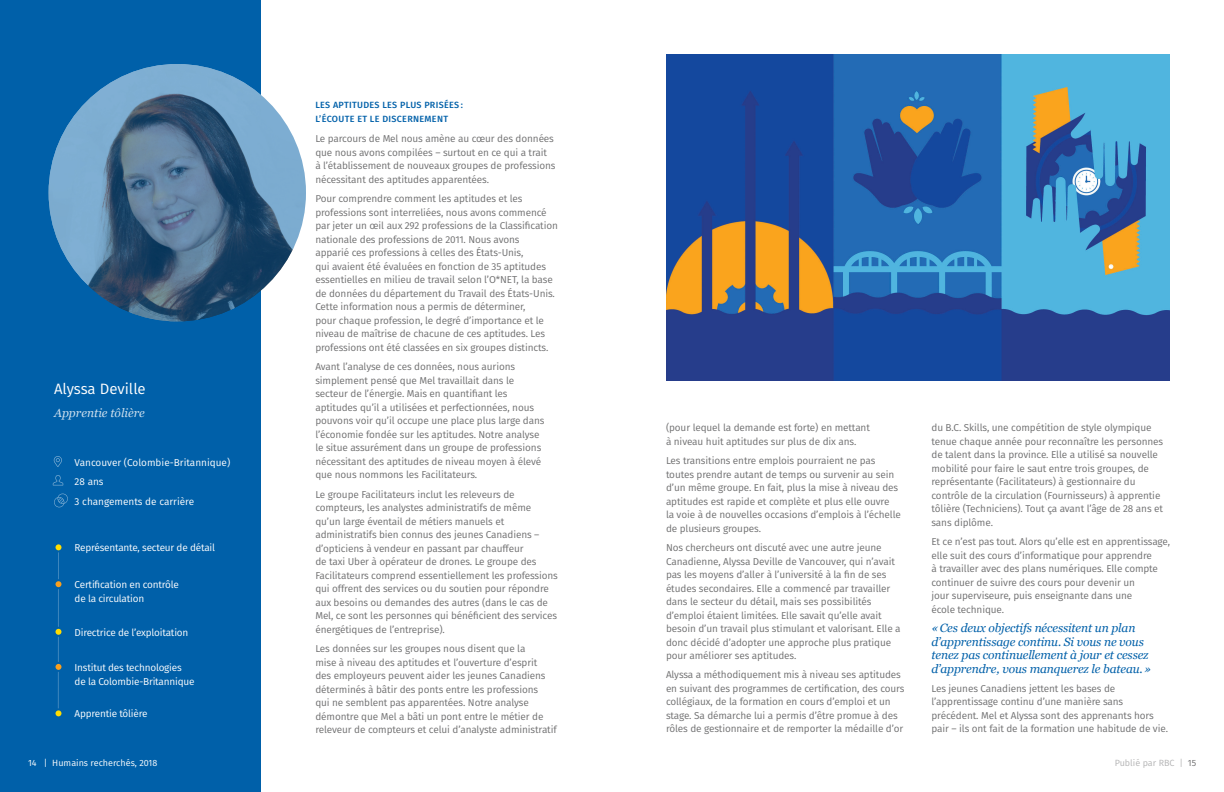
<style>
.page{position:relative;width:1224px;height:792px;background:#fff}
.page>*{position:absolute;margin:0;border:0;box-sizing:border-box;transform-origin:0 0}
.t1{font:15px "Fira Sans";letter-spacing:-.005em;color:#fff}
.t2{font:italic 12px/13.5px "Georgia";letter-spacing:-.01em;color:#0060a9}
.t3{font:italic 12px "Georgia";color:#fff}
.t4{font:10px/13.5px "Fira Sans";letter-spacing:-.01em;color:#6f6f70}
.t5{font:10px/14px "Fira Sans";letter-spacing:-.02em;color:#fff}
.t6{font:10px "Fira Sans";color:#fff}
.t7{font:500 9px/13.5px "Fira Sans";letter-spacing:.035em;color:#0060a9}
.t8{font:9px "Fira Sans";color:#fff}
.t9{font:9px "Fira Sans";color:#b4b4b5}
.s1{color:#6f6f70}
</style>
<div class="page">
<div style="left:0;top:0;width:260px;height:792px;background:#0060a9"></div>
<img style="left:666px;top:54px;width:504px;height:326px">
<svg style="left:49px;top:64px;width:257px;height:257px;background:#547a9b"></svg>
<hr style="left:58px;top:548px;width:1px;height:163px;background:#fff">
<div style="left:54px;top:580px;width:8px;height:8px;background:#f99f1e;border-radius:50%"></div>
<div style="left:54px;top:579px;width:10px;height:10px;border:2px solid #0060a9;border-radius:50%"></div>
<div style="left:54px;top:628px;width:8px;height:8px;background:#fd0;border-radius:50%"></div>
<div style="left:54px;top:627px;width:10px;height:10px;border:2px solid #0060a9;border-radius:50%"></div>
<div style="left:54px;top:709px;width:8px;height:8px;background:#fd0;border-radius:50%"></div>
<div style="left:54px;top:708px;width:10px;height:10px;border:2px solid #0060a9;border-radius:50%"></div>
<div style="left:54px;top:663px;width:8px;height:8px;background:#f99f1e;border-radius:50%"></div>
<div style="left:54px;top:662px;width:10px;height:10px;border:2px solid #0060a9;border-radius:50%"></div>
<svg style="left:54px;top:456px;width:8px;height:11px"></svg>
<svg style="left:53px;top:475px;width:10px;height:10px"></svg>
<svg style="left:54px;top:494px;width:14px;height:13px"></svg>
<div style="left:54px;top:543px;width:8px;height:8px;background:#fd0;border-radius:50%"></div>
<div style="left:54px;top:542px;width:10px;height:10px;border:2px solid #0060a9;border-radius:50%"></div>
<h1 class="t1" style="left:54px;top:378px;width:93px">Alyssa Deville</h1>
<p class="t3" style="left:54px;top:404px;width:92px">Apprentie tôlière</p>
<p class="t6" style="left:75px;top:455px;width:157px">Vancouver (Colombie-Britannique)</p>
<p class="t6" style="left:75px;top:494px;width:121px">3 changements de carrière</p>
<p class="t5" style="left:75px;top:474px;width:30px">28 ans</p>
<p class="t5" style="left:75px;top:541px;width:142px">Représentante, secteur de détail</p>
<p class="t5" style="left:75px;top:577px;width:106px">Certification en contrôle de la circulation</p>
<p class="t5" style="left:75px;top:625px;width:115px">Directrice de l’exploitation</p>
<p class="t5" style="left:75px;top:660px;width:121px">Institut des technologies de la Colombie-Britannique</p>
<p class="t5" style="left:75px;top:707px;width:74px">Apprentie tôlière</p>
<p class="t7" style="left:315px;top:98px;width:149px">LES APTITUDES LES PLUS PRISÉES :<br>L’ÉCOUTE ET LE DISCERNEMENT</p>
<p class="t4" style="left:315px;top:132px;width:242px">Le parcours de Mel nous amène au cœur des données que nous avons compilées – surtout en ce qui a trait<br>à l’établissement de nouveaux groupes de professions nécessitant des aptitudes apparentées.</p>
<p class="t4" style="left:315px;top:192px;width:244px">Pour comprendre comment les aptitudes et les professions sont interreliées, nous avons commencé par jeter un œil aux 292 professions de la Classification nationale des professions de 2011. Nous avons<br>apparié ces professions à celles des États-Unis,<br>qui avaient été évaluées en fonction de 35 aptitudes essentielles en milieu de travail selon l’O*NET, la base de données du département du Travail des États‑Unis.<br>Cette information nous a permis de déterminer,<br>pour chaque profession, le degré d’importance et le niveau de maîtrise de chacune de ces aptitudes. Les professions ont été classées en six groupes distincts.</p>
<p class="t4" style="left:315px;top:360px;width:231px">Avant l’analyse de ces données, nous aurions simplement pensé que Mel travaillait dans le secteur de l’énergie. Mais en quantifiant les aptitudes qu’il a utilisées et perfectionnées, nous pouvons voir qu’il occupe une place plus large dans l’économie fondée sur les aptitudes. Notre analyse le situe assurément dans un groupe de professions nécessitant des aptitudes de niveau moyen à élevé que nous nommons les Facilitateurs.</p>
<p class="t4" style="left:315px;top:487px;width:244px">Le groupe Facilitateurs inclut les releveurs de compteurs, les analystes administratifs de même qu’un large éventail de métiers manuels et administratifs bien connus des jeunes Canadiens – d’opticiens à vendeur en passant par chauffeur<br>de taxi Uber à opérateur de drones. Le groupe des Facilitateurs comprend essentiellement les professions qui offrent des services ou du soutien pour répondre aux besoins ou demandes des autres (dans le cas de Mel, ce sont les personnes qui bénéficient des services énergétiques de l’entreprise).</p>
<p class="t4" style="left:315px;top:642px;width:243px">Les données sur les groupes nous disent que la<br>mise à niveau des aptitudes et l’ouverture d’esprit<br>des employeurs peuvent aider les jeunes Canadiens déterminés à bâtir des ponts entre les professions<br>qui ne semblent pas apparentées. Notre analyse démontre que Mel a bâti un pont entre le métier de releveur de compteurs et celui d’analyste administratif</p>
<p class="t4" style="left:666px;top:421px;width:205px">(pour lequel la demande est forte) en mettant à niveau huit aptitudes sur plus de dix ans.</p>
<p class="t4" style="left:666px;top:454px;width:236px">Les transitions entre emplois pourraient ne pas toutes prendre autant de temps ou survenir au sein d’un même groupe. En fait, plus la mise à niveau des aptitudes est rapide et complète et plus elle ouvre<br>la voie à de nouvelles occasions d’emplois à l’échelle de plusieurs groupes.</p>
<p class="t4" style="left:666px;top:541px;width:236px">Nos chercheurs ont discuté avec une autre jeune Canadienne, Alyssa Deville de Vancouver, qui n’avait pas les moyens d’aller à l’université à la fin de ses études secondaires. Elle a commencé par travailler dans le secteur du détail, mais ses possibilités d’emploi étaient limitées. Elle savait qu’elle avait besoin d’un travail plus stimulant et valorisant. Elle a donc décidé d’adopter une approche plus pratique pour améliorer ses aptitudes.</p>
<p class="t4" style="left:666px;top:668px;width:240px">Alyssa a méthodiquement mis à niveau ses aptitudes en suivant des programmes de certification, des cours collégiaux, de la formation en cours d’emploi et un stage. Sa démarche lui a permis d’être promue à des rôles de gestionnaire et de remporter la médaille d’or</p>
<p class="t4" style="left:932px;top:421px;width:233px">du B.C. Skills, une compétition de style olympique tenue chaque année pour reconnaître les personnes de talent dans la province. Elle a utilisé sa nouvelle mobilité pour faire le saut entre trois groupes, de représentante (Facilitateurs) à gestionnaire du contrôle de la circulation (Fournisseurs) à apprentie tôlière (Techniciens). Tout ça avant l’âge de 28 ans et sans diplôme.</p>
<p class="t4" style="left:932px;top:535px;width:240px">Et ce n’est pas tout. Alors qu’elle est en apprentissage, elle suit des cours d’informatique pour apprendre<br>à travailler avec des plans numériques. Elle compte continuer de suivre des cours pour devenir un<br>jour superviseure, puis enseignante dans une<br>école technique.</p>
<p class="t2" style="left:932px;top:621px;width:221px">« Ces deux objectifs nécessitent un plan d’apprentissage continu. Si vous ne vous tenez pas continuellement à jour et cessez d’apprendre, vous manquerez le bateau. »</p>
<p class="t4" style="left:932px;top:681px;width:238px">Les jeunes Canadiens jettent les bases de l’apprentissage continu d’une manière sans précédent. Mel et Alyssa sont des apprenants hors pair – ils ont fait de la formation une habitude de vie.</p>
<p class="t8" style="left:28px;top:757px;width:131px">14 | Humains recherchés, 2018</p>
<p class="t9" style="left:1115px;top:756px;width:83px">Publié par RBC | <span class="s1">15</span></p>
</div>
